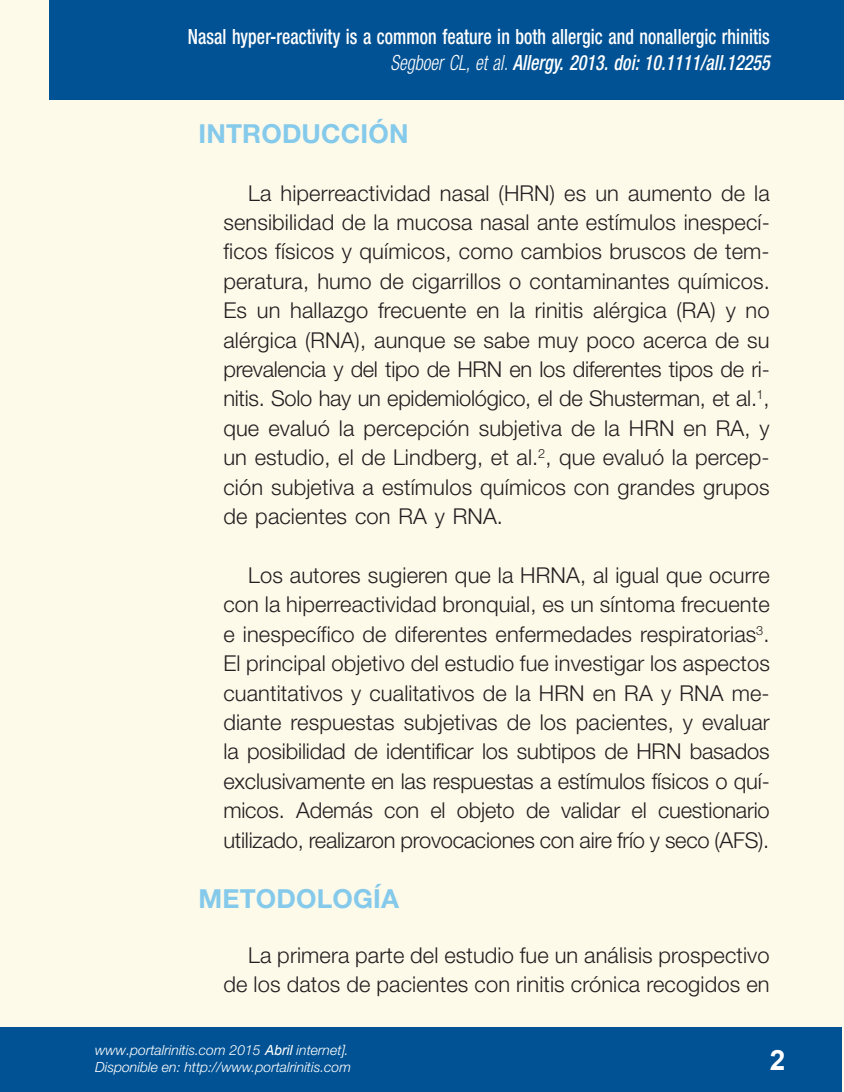
<style>
.page{position:relative;width:844px;height:1092px;background:#fff}
.page>*{position:absolute;margin:0;border:0;box-sizing:border-box;transform-origin:0 0}
.t1{font:700 28px "Arial";color:#fff}
.t2{font:700 26.25px "Helvetica Neue LT Std";letter-spacing:.005em;color:#85caea}
.t3{font:300 21.88px/29.4px "Helvetica Neue LT Std";letter-spacing:.005em;color:#231f20;text-align:justify}
.t4{font:500 condensed 21px/26.2px "Helvetica Neue LT Std";letter-spacing:.005em;color:#fff;text-align:right;scale:.85 1}
.t5{font:italic 300 14px/16.8px "Helvetica Neue LT Std";color:#fff}
.s1{font-weight:300;font-style:italic}
.s2{font-style:italic}
.s3{font-family:"Arial";font-weight:400}
</style>
<div class="page">
<div style="left:0;top:0;width:843px;height:1091px;background:#fefaea"></div>
<div style="left:50px;top:0;width:793px;height:99px;background:#015294"></div>
<div style="left:0;top:1027px;width:842px;height:64px;background:#015294"></div>
<p class="t4" style="left:188px;top:23px;width:686px">Nasal hyper-reactivity is a common feature in both allergic and nonallergic rhinitis<br><span class="s1">Segboer CL, et al.</span> <span class="s2">Allergy. 2013. doi: 10.1111/all.12255</span></p>
<p class="t2" style="left:198px;top:117px;width:211px">INTRODUCCIÓN</p>
<p class="t3" style="left:223px;top:177px;width:547px;text-indent:25px">La hiperreactividad nasal (HRN) es un aumento de la sensibilidad de la mucosa nasal ante estímulos inespecí&shy;ficos físicos y químicos, como cambios bruscos de tem&shy;peratura, humo de cigarrillos o contaminantes químicos.<br>Es un hallazgo frecuente en la rinitis alérgica (RA) y no alérgica (RNA), aunque se sabe muy poco acerca de su prevalencia y del tipo de HRN en los diferentes tipos de ri&shy;nitis. Solo hay un epidemiológico, el de Shusterman, et al.<sup>1</sup>, que evaluó la percepción subjetiva de la HRN en RA, y un estudio, el de Lindberg, et al.<sup>2</sup>, que evaluó la percep&shy;ción subjetiva a estímulos químicos con grandes grupos de pacientes con RA y RNA.</p>
<p class="t3" style="left:223px;top:560px;width:548px;text-indent:25px">Los autores sugieren que la HRNA, al igual que ocurre con la hiperreactividad bronquial, es un síntoma frecuente e inespecífico de diferentes enfermedades respiratorias<sup>3</sup>.<br>El principal objetivo del estudio fue investigar los aspectos cuantitativos y cualitativos de la HRN en RA y RNA me&shy;diante respuestas subjetivas de los pacientes, y evaluar la posibilidad de identificar los subtipos de HRN basados exclusivamente en las respuestas a estímulos físicos o quí&shy;micos. Además con el objeto de validar el cuestionario utilizado, realizaron provocaciones con aire frío y seco (AFS).</p>
<p class="t2" style="left:198px;top:882px;width:202px">METODOLOGÍA</p>
<p class="t3" style="left:223px;top:940px;width:547px;text-align:right">La primera parte del estudio fue un análisis prospectivo de los datos de pacientes con rinitis crónica recogidos en</p>
<p class="t5" style="left:95px;top:1041px;width:257px">www.portalrinitis.com 2015 <span class="s3">Abril</span> internet].<br>Disponible en: http://www.portalrinitis.com</p>
<p class="t1" style="left:769px;top:1041px;width:17px">2</p>
</div>
